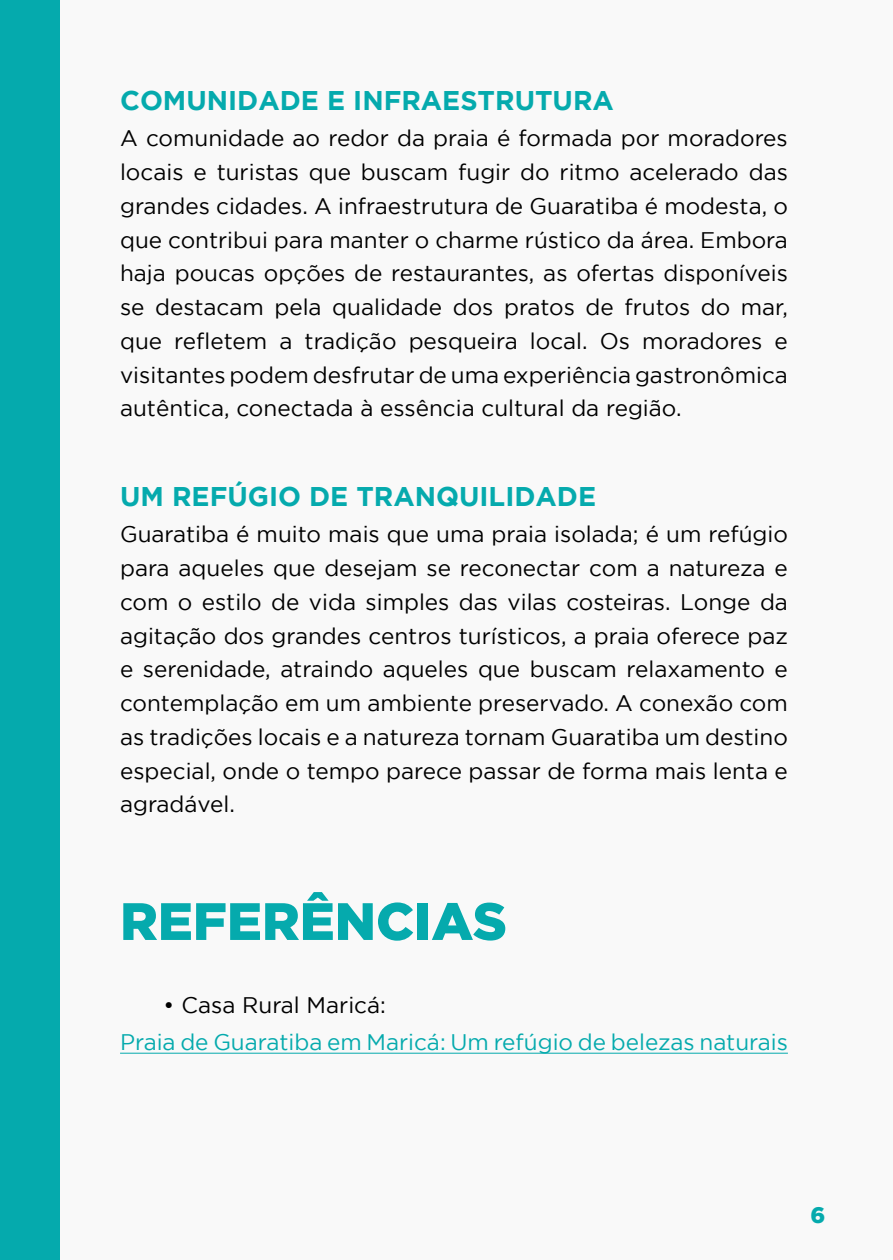
<style>
.page{position:relative;width:893px;height:1260px;background:#fff}
.page>*{position:absolute;margin:0;border:0;box-sizing:border-box;transform-origin:0 0}
.t1{font:900 52.5px "Gotham";color:#05aaad}
.t2{font:700 27px "Gotham";color:#05aaad}
.t3{font:22.5px/33.8px "Gotham";color:#000;text-align:justify}
.t4{font:22.5px "Gotham";color:#05aaad}
.t5{font:900 22.5px "Gotham";color:#05aaad}
</style>
<div class="page">
<div style="left:0;top:0;width:892px;height:1260px;background:#f9f9f9"></div>
<hr style="left:120px;top:1053px;width:668px;height:1px;background:#05aaad">
<div style="left:0;top:0;width:60px;height:1260px;background:#05aaad"></div>
<p class="t2" style="left:120px;top:85px;width:495px">COMUNIDADE E INFRAESTRUTURA</p>
<p class="t3" style="left:120px;top:121px;width:669px">A comunidade ao redor da praia é formada por moradores locais e turistas que buscam fugir do ritmo acelerado das grandes cidades. A infraestrutura de Guaratiba é modesta, o que contribui para manter o charme rústico da área. Embora haja poucas opções de restaurantes, as ofertas disponíveis se destacam pela qualidade dos pratos de frutos do mar, que refletem a tradição pesqueira local. Os moradores e visitantes podem desfrutar de uma experiência gastronômica autêntica, conectada à essência cultural da região.</p>
<p class="t2" style="left:120px;top:481px;width:477px">UM REFÚGIO DE TRANQUILIDADE</p>
<p class="t3" style="left:120px;top:517px;width:669px">Guaratiba é muito mais que uma praia isolada; é um refúgio para aqueles que desejam se reconectar com a natureza e com o estilo de vida simples das vilas costeiras. Longe da agitação dos grandes centros turísticos, a praia oferece paz e serenidade, atraindo aqueles que buscam relaxamento e contemplação em um ambiente preservado. A conexão com as tradições locais e a natureza tornam Guaratiba um destino especial, onde o tempo parece passar de forma mais lenta e agradável.</p>
<h1 class="t1" style="left:120px;top:891px;width:388px">REFERÊNCIAS</h1>
<p class="t3" style="left:164px;top:988px;width:224px">• Casa Rural Maricá:</p>
<p class="t4" style="left:120px;top:1030px;width:669px">Praia de Guaratiba em Maricá: Um refúgio de belezas naturais</p>
<p class="t5" style="left:810px;top:1202px;width:16px">6</p>
</div>
